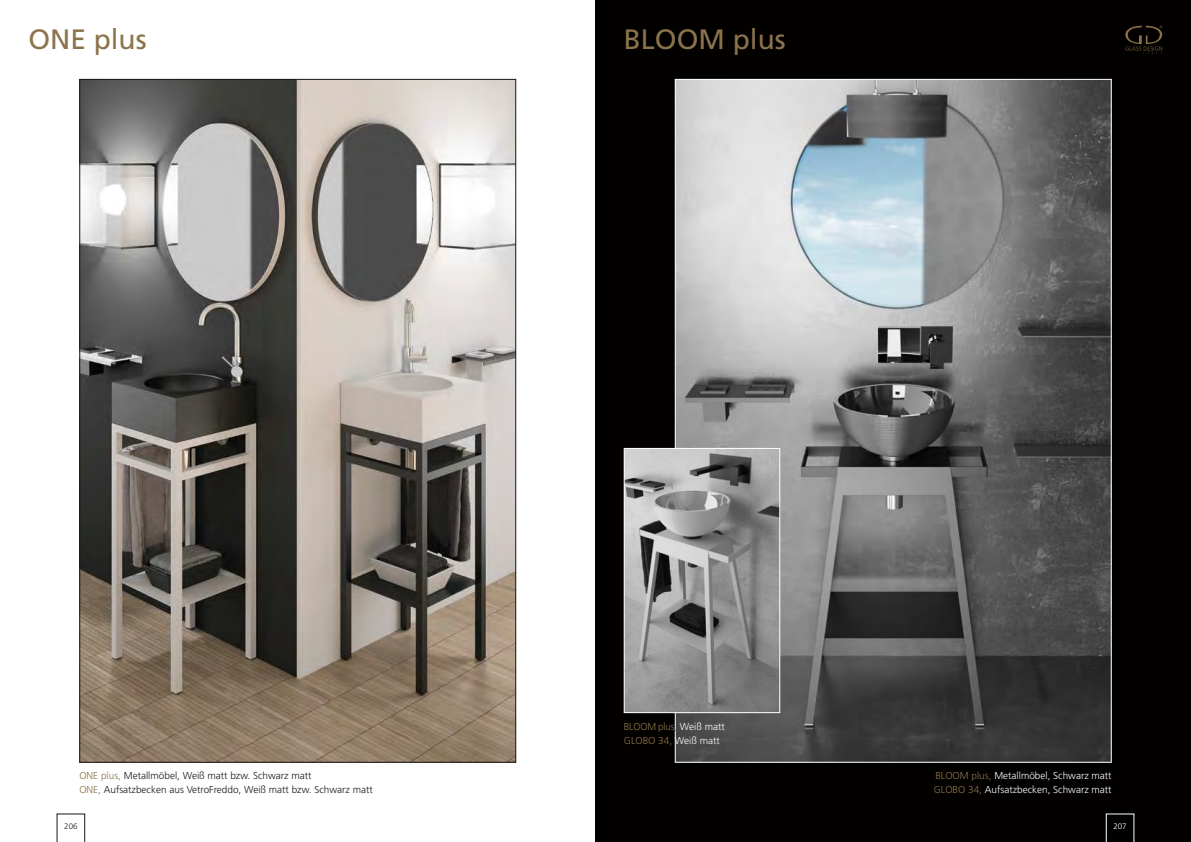
<style>
.page{position:relative;width:1191px;height:842px;background:#fff}
.page>*{position:absolute;margin:0;border:0;box-sizing:border-box;transform-origin:0 0}
.t1{font:28px "Frutiger LT Std";color:#8b744b}
.t2{font:300 10px/14px "Frutiger LT Std";color:#181716}
.t3{font:300 10px/14px "Frutiger LT Std";color:#fff}
.t4{font:300 10px/14px "Frutiger LT Std";color:#8b744b}
.t5{font:300 8px "Frutiger LT Std";color:#fff}
.t6{font:300 8px "Frutiger LT Std";color:#181716}
.s1{color:#8b744b}
.s2{color:#fff}
</style>
<div class="page">
<div style="left:595px;top:0;width:596px;height:842px;background:#030000"></div>
<svg style="left:1125px;top:26px;width:37px;height:28px"></svg>
<svg style="left:1106px;top:814px;width:28px;height:28px"></svg>
<svg style="left:57px;top:814px;width:28px;height:28px"></svg>
<img style="left:81px;top:81px;width:433px;height:680px">
<img style="left:677px;top:81px;width:432px;height:680px">
<img style="left:626px;top:450px;width:152px;height:261px">
<div style="left:624px;top:448px;width:156px;height:265px;border:1px solid #fff"></div>
<h1 class="t1" style="left:28px;top:23px;width:120px">ONE plus</h1>
<h1 class="t1" style="left:624px;top:23px;width:163px">BLOOM plus</h1>
<p class="t2" style="left:79px;top:769px;width:295px"><span class="s1">ONE plus,</span> Metallmöbel, Weiß matt bzw. Schwarz matt<br><span class="s1">ONE,</span> Aufsatzbecken aus VetroFreddo, Weiß matt bzw. Schwarz matt</p>
<p class="t6" style="left:64px;top:821px;width:15px">206</p>
<p class="t4" style="left:624px;top:719px;width:102px">BLOOM plus, <span class="s2">Weiß matt<br></span>GLOBO 34, <span class="s2">Weiß matt</span></p>
<p class="t3" style="left:933px;top:769px;width:179px"><span class="s1">BLOOM plus,</span> Metallmöbel, Schwarz matt<br><span class="s1">GLOBO 34,</span> Aufsatzbecken, Schwarz matt</p>
<p class="t5" style="left:1113px;top:821px;width:15px">207</p>
</div>
